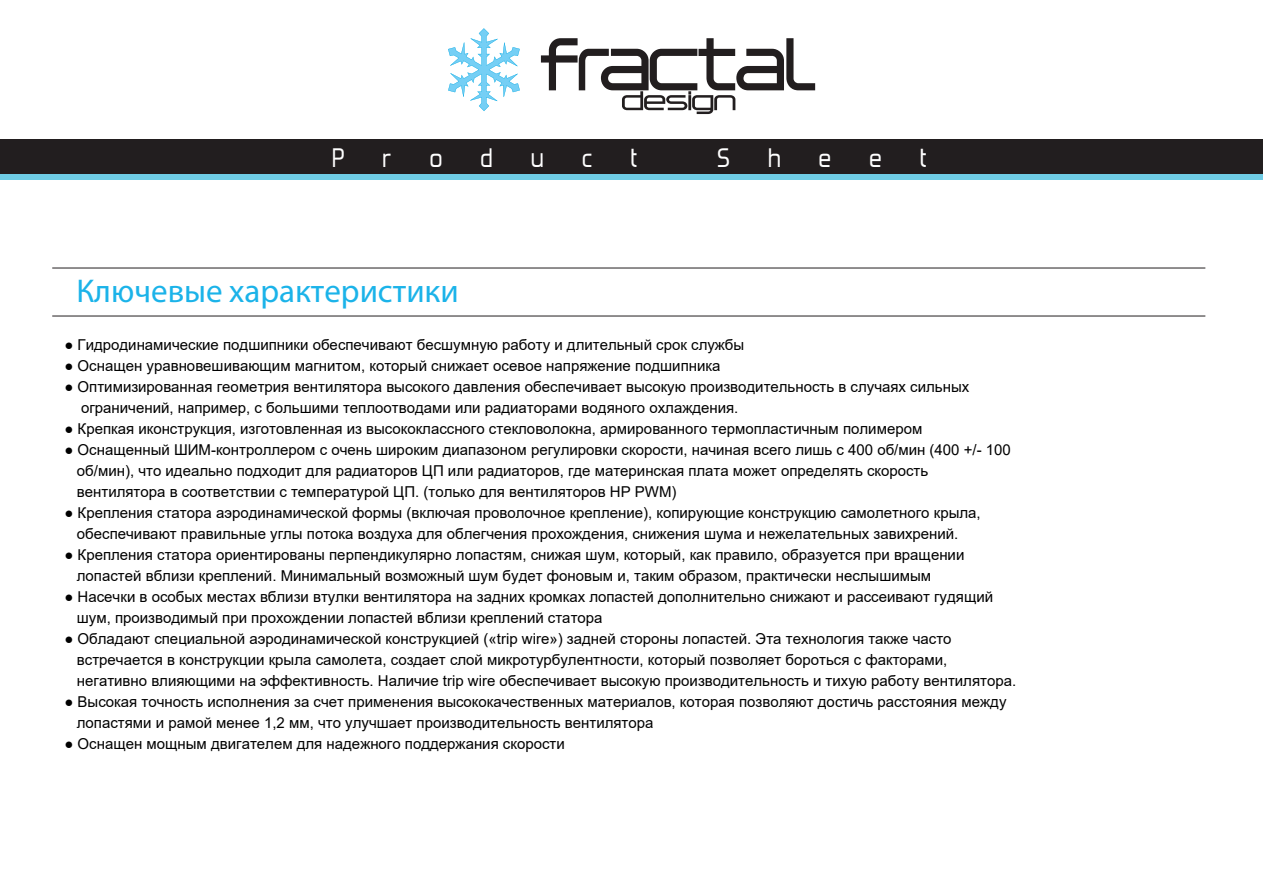
<style>
.page{position:relative;width:1263px;height:893px;background:#fff}
.page>*{position:absolute;margin:0;border:0;box-sizing:border-box;transform-origin:0 0}
.t1{font:33px "Myriad Pro";color:#1bb3e9}
.t2{font:31.5px "Forgotten Futurist";letter-spacing:1.2em;color:#fff}
.t3{font:15px/21px "Arial";color:#000}
</style>
<div class="page">
<hr style="left:52px;top:268px;width:1153px;height:1px;background:#221e1f">
<hr style="left:52px;top:316px;width:1153px;height:1px;background:#221e1f">
<div style="left:0;top:167px;width:1263px;height:13px;background:#6fcce5"></div>
<div style="left:0;top:140px;width:1263px;height:34px;background:#221e1f"></div>
<svg style="left:541px;top:38px;width:274px;height:76px"></svg>
<svg style="left:448px;top:28px;width:72px;height:83px"></svg>
<h2 class="t2" style="left:332px;top:144px;width:307px">Product</h2>
<h2 class="t2" style="left:717px;top:144px;width:211px">Sheet</h2>
<h1 class="t1" style="left:76px;top:270px;width:384px">Ключевые характеристики</h1>
<p class="t3" style="left:64px;top:334px;width:681px">● Гидродинамические подшипники обеспечивают бесшумную работу и длительный срок службы</p>
<p class="t3" style="left:64px;top:355px;width:657px">● Оснащен уравновешивающим магнитом, который снижает осевое напряжение подшипника</p>
<p class="t3" style="left:81px;top:376px;width:890px;text-indent:-17px">● Оптимизированная геометрия вентилятора высокого давления обеспечивает высокую производительность в случаях сильных ограничений, например, с большими теплоотводами или радиаторами водяного охлаждения.</p>
<p class="t3" style="left:64px;top:418px;width:859px">● Крепкая иконструкция, изготовленная из высококлассного стекловолокна, армированного термопластичным полимером</p>
<p class="t3" style="left:77px;top:439px;width:935px;text-indent:-13px">● Оснащенный ШИМ-контроллером с очень широким диапазоном регулировки скорости, начиная всего лишь с 400 об/мин (400 +/- 100 об/мин), что идеально подходит для радиаторов ЦП или радиаторов, где материнская плата может определять скорость вентилятора в соответствии с температурой ЦП. (только для вентиляторов HP PWM)</p>
<p class="t3" style="left:77px;top:502px;width:905px;text-indent:-13px">● Крепления статора аэродинамической формы (включая проволочное крепление), копирующие конструкцию самолетного крыла, обеспечивают правильные углы потока воздуха для облегчения прохождения, снижения шума и нежелательных завихрений.</p>
<p class="t3" style="left:77px;top:544px;width:889px;text-indent:-13px">● Крепления статора ориентированы перпендикулярно лопастям, снижая шум, который, как правило, образуется при вращении лопастей вблизи креплений. Минимальный возможный шум будет фоновым и, таким образом, практически неслышимым</p>
<p class="t3" style="left:77px;top:586px;width:918px;text-indent:-13px">● Насечки в особых местах вблизи втулки вентилятора на задних кромках лопастей дополнительно снижают и рассеивают гудящий шум, производимый при прохождении лопастей вблизи креплений статора</p>
<p class="t3" style="left:77px;top:628px;width:941px;text-indent:-13px">● Обладают специальной аэродинамической конструкцией («trip wire») задней стороны лопастей. Эта технология также часто встречается в конструкции крыла самолета, создает слой микротурбулентности, который позволяет бороться с факторами, негативно влияющими на эффективность. Наличие trip wire обеспечивает высокую производительность и тихую работу вентилятора.</p>
<p class="t3" style="left:77px;top:691px;width:931px;text-indent:-13px">● Высокая точность исполнения за счет применения высококачественных материалов, которая позволяют достичь расстояния между лопастями и рамой менее 1,2 мм, что улучшает производительность вентилятора</p>
<p class="t3" style="left:64px;top:733px;width:502px">● Оснащен мощным двигателем для надежного поддержания скорости</p>
</div>
